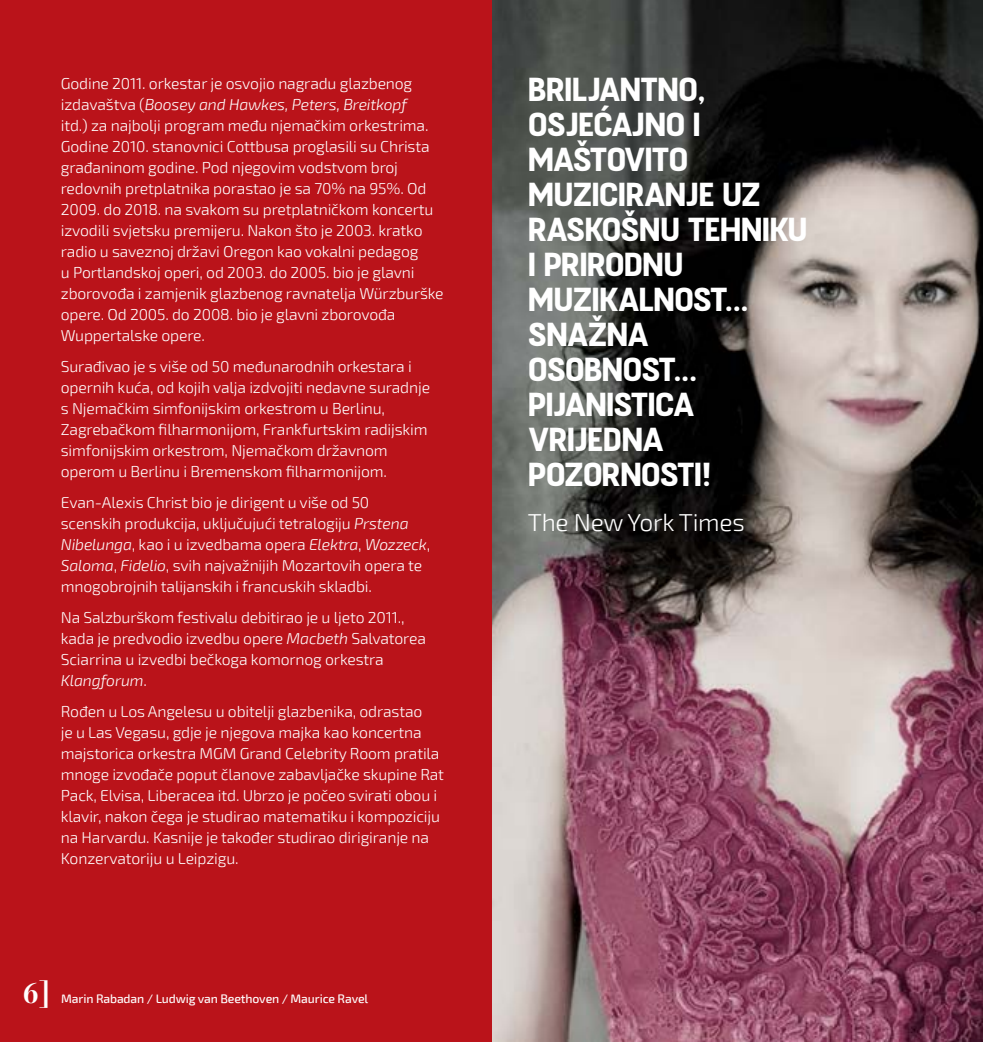
<style>
.page{position:relative;width:983px;height:1042px;background:#fff}
.page>*{position:absolute;margin:0;border:0;box-sizing:border-box;transform-origin:0 0}
.t1{font:500 33.25px/35px "Fuji";letter-spacing:-.025em;color:#fff}
.t2{font:700 29.75px "Chronicle Disp Cond";color:#fff}
.t3{font:300 24.5px "Exo 2";letter-spacing:-.01em;color:#fff}
.t4{font:300 15.75px/21px "Exo 2";letter-spacing:-.01em;color:#fff}
.t5{font:500 12.25px "Exo 2";letter-spacing:-.01em;color:#fff}
.s1{font-style:italic}
</style>
<div class="page">
<div style="left:0;top:0;width:982px;height:1042px;background:#ba131a"></div>
<img style="left:492px;top:0;width:490px;height:1042px">
<p class="t4" style="left:61px;top:73px;width:384px">Godine 2011. orkestar je osvojio nagradu glazbenog izdavaštva (<span class="s1">Boosey and Hawkes, Peters, Breitkopf<br></span>itd.) za najbolji program među njemačkim orkestrima.<br>Godine 2010. stanovnici Cottbusa proglasili su Christa građaninom godine. Pod njegovim vodstvom broj redovnih pretplatnika porastao je sa 70% na 95%. Od 2009. do 2018. na svakom su pretplatničkom koncertu izvodili svjetsku premijeru. Nakon što je 2003. kratko radio u saveznoj državi Oregon kao vokalni pedagog<br>u Portlandskoj operi, od 2003. do 2005. bio je glavni zborovođa i zamjenik glazbenog ravnatelja Würzburške opere. Od 2005. do 2008. bio je glavni zborovođa Wuppertalske opere.</p>
<p class="t4" style="left:61px;top:356px;width:370px">Surađivao je s više od 50 međunarodnih orkestara i opernih kuća, od kojih valja izdvojiti nedavne suradnje s Njemačkim simfonijskim orkestrom u Berlinu, Zagrebačkom filharmonijom, Frankfurtskim radijskim simfonijskim orkestrom, Njemačkom državnom operom u Berlinu i Bremenskom filharmonijom.</p>
<p class="t4" style="left:61px;top:492px;width:371px">Evan-Alexis Christ bio je dirigent u više od 50 scenskih produkcija, uključujući tetralogiju <span class="s1">Prstena Nibelunga</span>, kao i u izvedbama opera <span class="s1">Elektra</span>, <span class="s1">Wozzeck</span>, <span class="s1">Saloma</span>, <span class="s1">Fidelio</span>, svih najvažnijih Mozartovih opera te mnogobrojnih talijanskih i francuskih skladbi.</p>
<p class="t4" style="left:61px;top:607px;width:366px">Na Salzburškom festivalu debitirao je u ljeto 2011., kada je predvodio izvedbu opere <span class="s1">Macbeth</span> Salvatorea Sciarrina u izvedbi bečkoga komornog orkestra <span class="s1">Klangforum</span>.</p>
<p class="t4" style="left:61px;top:701px;width:384px">Rođen u Los Angelesu u obitelji glazbenika, odrastao<br>je u Las Vegasu, gdje je njegova majka kao koncertna majstorica orkestra MGM Grand Celebrity Room pratila mnoge izvođače poput članove zabavljačke skupine Rat Pack, Elvisa, Liberacea itd. Ubrzo je počeo svirati obou i klavir, nakon čega je studirao matematiku i kompoziciju na Harvardu. Kasnije je također studirao dirigiranje na Konzervatoriju u Leipzigu.</p>
<h2 class="t2" style="left:23px;top:969px;width:29px">6]</h2>
<p class="t5" style="left:61px;top:991px;width:308px">Marin Rabadan / Ludwig van Beethoven / Maurice Ravel</p>
<h1 class="t1" style="left:527px;top:72px;width:281px">BRILJANTNO,<br>OSJEĆAJNO I<br>MAŠTOVITO<br>MUZICIRANJE UZ<br>RASKOŠNU TEHNIKU<br>I PRIRODNU<br>MUZIKALNOST...<br>SNAŽNA<br>OSOBNOST...<br>PIJANISTICA<br>VRIJEDNA<br>POZORNOSTI!</h1>
<h3 class="t3" style="left:527px;top:508px;width:218px">The New York Times</h3>
</div>
